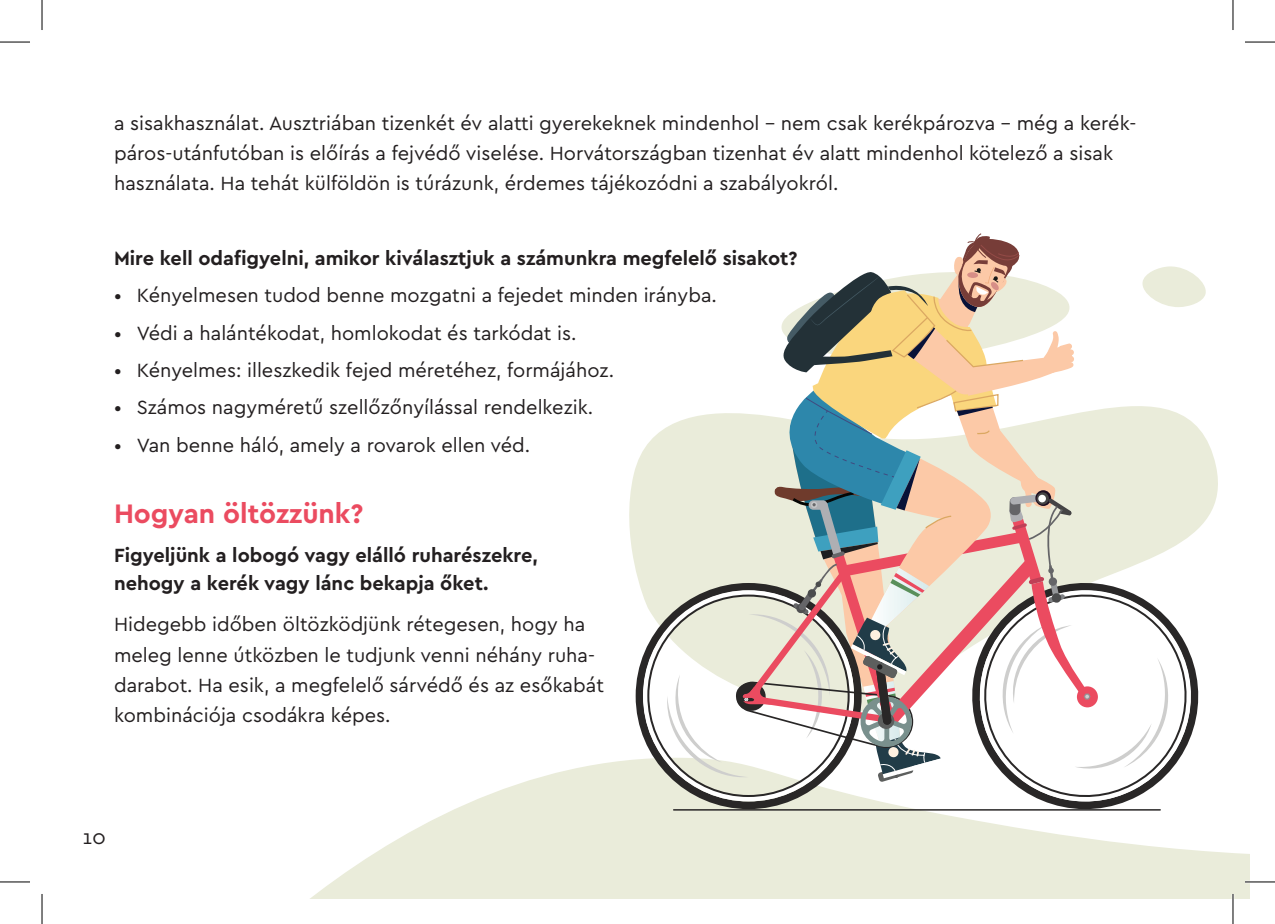
<style>
.page{position:relative;width:1275px;height:924px;background:#fff}
.page>*{position:absolute;margin:0;border:0;box-sizing:border-box;transform-origin:0 0}
.Címsor{font:700 28px "Cera PRO";color:#eb4b60}
.kenyerszoveg{font:20px/30px "Cera PRO";color:#231f20}
.kenyerszoveg-2{font:700 20px/28px "Cera PRO";color:#231f20}
</style>
<div class="page">
<svg style="left:311px;top:759px;width:939px;height:139px;fill:#eaecda"></svg>
<svg style="left:629px;top:443px;width:589px;height:139px;fill:#eaecda"></svg>
<hr style="left:673px;top:808px;width:487px;height:2px;background:#292727">
<svg style="left:635px;top:582px;width:226px;height:226px"></svg>
<svg style="left:956px;top:566px;width:258px;height:258px"></svg>
<svg style="left:968px;top:801px;width:234px;height:8px"></svg>
<svg style="left:643px;top:233px;width:565px;height:568px"></svg>
<hr style="left:1245px;top:880px;width:30px;height:2px;background:#fff">
<hr style="left:1231px;top:893px;width:3px;height:30px;background:#fff">
<hr style="left:0;top:42px;width:30px;height:1px;background:#000">
<hr style="left:1245px;top:42px;width:30px;height:1px;background:#000">
<hr style="left:0;top:881px;width:30px;height:1px;background:#000">
<hr style="left:1245px;top:881px;width:30px;height:1px;background:#000">
<hr style="left:42px;top:0;width:1px;height:30px;background:#000">
<hr style="left:42px;top:893px;width:1px;height:30px;background:#000">
<hr style="left:1232px;top:0;width:1px;height:30px;background:#000">
<hr style="left:1232px;top:893px;width:1px;height:30px;background:#000">
<p class="kenyerszoveg" style="left:114px;top:107px;width:1024px">a sisakhasználat. Ausztriában tizenkét év alatti gyerekeknek mindenhol - nem csak kerékpározva - még a kerék&shy;páros-utánfutóban is előírás a fejvédő viselése. Horvátországban tizenhat év alatt mindenhol kötelező a sisak használata. Ha tehát külföldön is túrázunk, érdemes tájékozódni a szabályokról.</p>
<p class="kenyerszoveg-2" style="left:114px;top:243px;width:685px">Mire kell odafigyelni, amikor kiválasztjuk a számunkra megfelelő sisakot?</p>
<p class="kenyerszoveg" style="left:114px;top:279px;width:604px">• Kényelmesen tudod benne mozgatni a fejedet minden irányba.</p>
<p class="kenyerszoveg" style="left:114px;top:317px;width:464px">• Védi a halántékodat, homlokodat és tarkódat is.</p>
<p class="kenyerszoveg" style="left:114px;top:354px;width:501px">• Kényelmes: illeszkedik fejed méretéhez, formájához.</p>
<p class="kenyerszoveg" style="left:114px;top:391px;width:481px">• Számos nagyméretű szellőzőnyílással rendelkezik.</p>
<p class="kenyerszoveg" style="left:114px;top:429px;width:418px">• Van benne háló, amely a rovarok ellen véd.</p>
<p class="Címsor" style="left:114px;top:494px;width:251px">Hogyan öltözzünk?</p>
<p class="kenyerszoveg-2" style="left:114px;top:540px;width:425px">Figyeljünk a lobogó vagy elálló ruharészekre, nehogy a kerék vagy lánc bekapja őket.</p>
<p class="kenyerszoveg" style="left:114px;top:608px;width:491px">Hidegebb időben öltözködjünk rétegesen, hogy ha meleg lenne útközben le tudjunk venni néhány ruha&shy;darabot. Ha esik, a megfelelő sárvédő és az esőkabát kombinációja csodákra képes.</p>
<p class="kenyerszoveg" style="left:83px;top:821px;width:25px">10</p>
</div>
